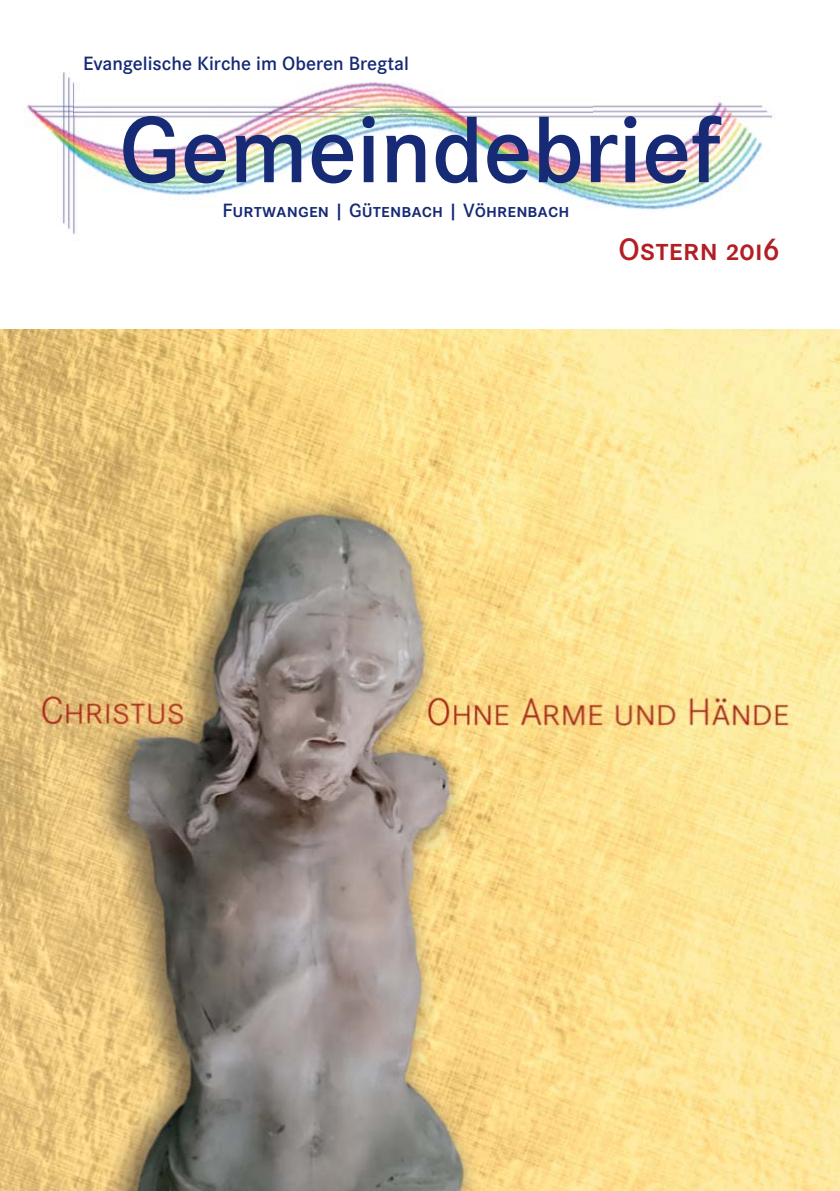
<style>
.page{position:relative;width:840px;height:1191px;background:#fff}
.page>*{position:absolute;margin:0;border:0;box-sizing:border-box;transform-origin:0 0}
.t1{font:600 97.6px "Corporate S";color:#162a75}
.t2{font:600 32.2px "Corporate SSC";color:#b21f24}
.t3{font:600 20px "Corporate S";color:#162a75}
.t4{font:600 20px "Corporate SSC";color:#162a75}
</style>
<div class="page">
<img style="left:24px;top:72px;width:749px;height:169px">
<img style="left:73px;top:72px;width:518px;height:43px">
<img style="left:0;top:330px;width:839px;height:861px">
<p class="t3" style="left:83px;top:57px;width:327px">Evangelische Kirche im Oberen Bregtal</p>
<h1 class="t1" style="left:119px;top:117px;width:603px">Gemeindebrief</h1>
<p class="t4" style="left:222px;top:198px;width:348px">Furtwangen | Gütenbach | Vöhrenbach</p>
<h2 class="t2" style="left:618px;top:230px;width:162px">Ostern 2016</h2>
</div>
